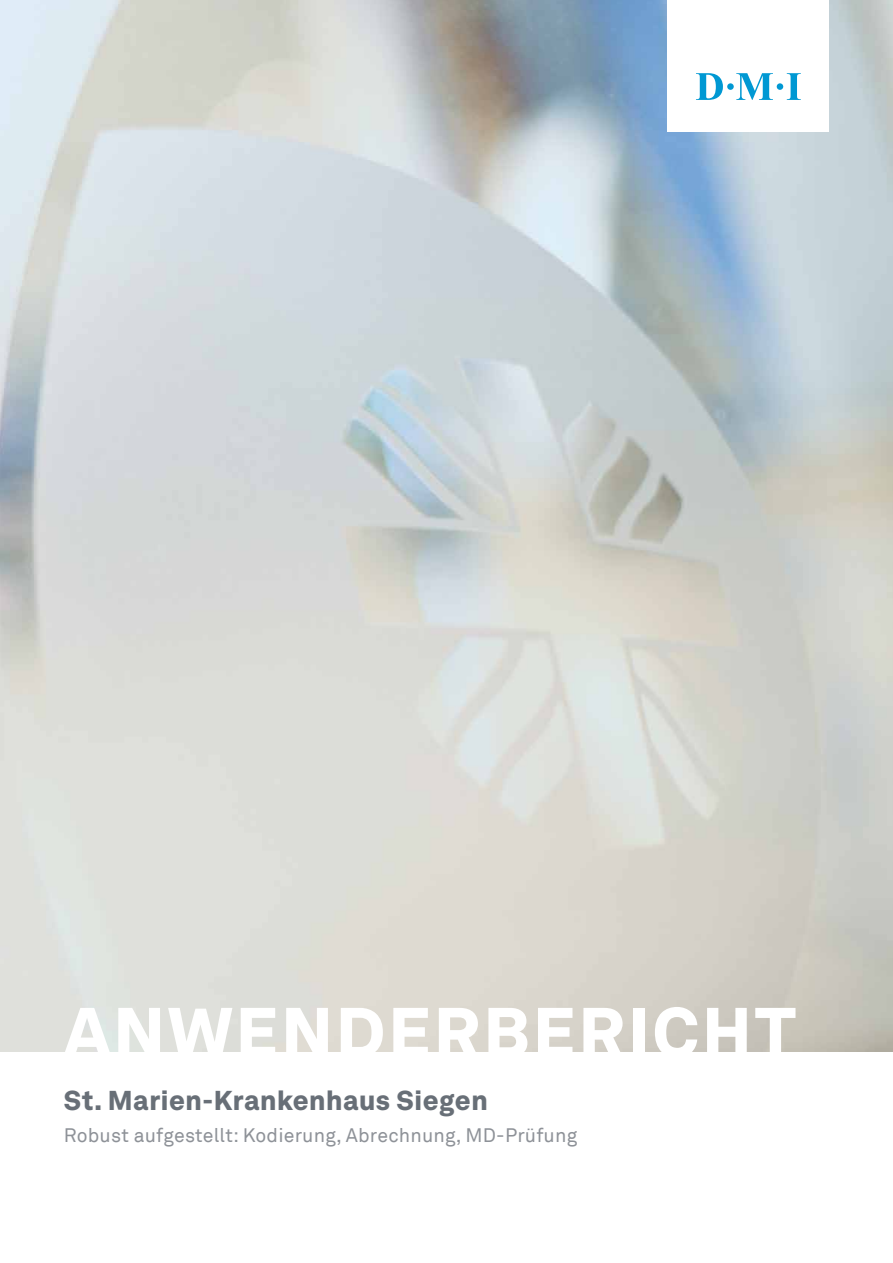
<style>
.page{position:relative;width:893px;height:1263px;background:#fff}
.page>*{position:absolute;margin:0;border:0;box-sizing:border-box;transform-origin:0 0}
.t1{font:900 69px "Akkurat LL";letter-spacing:.04em;color:#fff}
.t2{font:900 27px "Akkurat LL";letter-spacing:.02em;color:#686f77}
.t3{font:19.5px "Akkurat";letter-spacing:.01em;color:#8e9298}
</style>
<div class="page">
<svg style="left:696px;top:73px;width:105px;height:27px"></svg>
<h1 class="t1" style="left:64px;top:977px;width:734px">ANWENDERBERICHT</h1>
<h2 class="t2" style="left:64px;top:1079px;width:425px">St. Marien-Krankenhaus Siegen</h2>
<p class="t3" style="left:64px;top:1123px;width:515px">Robust aufgestellt: Kodierung, Abrechnung, MD-Prüfung</p>
</div>
